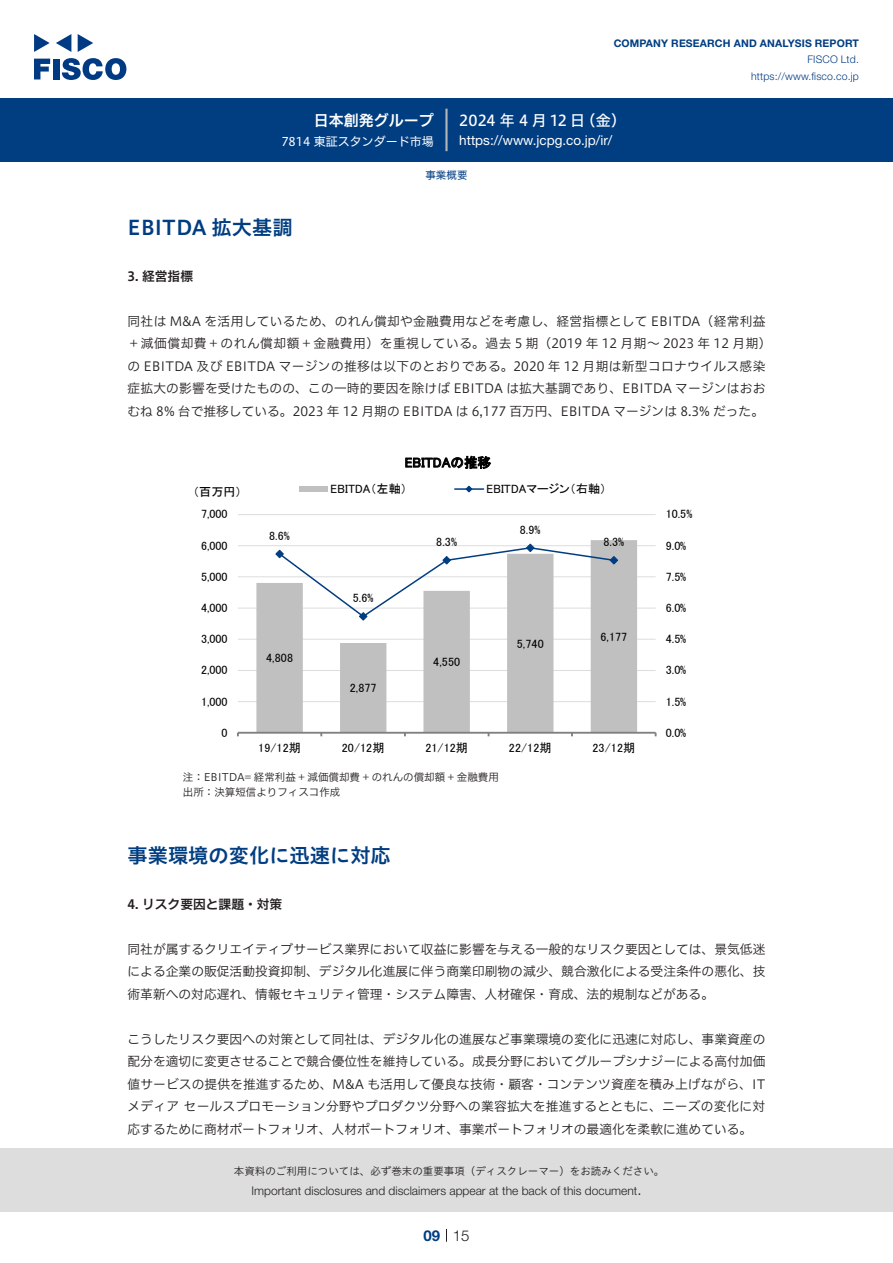
<style>
.page{position:relative;width:893px;height:1263px;background:#fff}
.page>*{position:absolute;margin:0;border:0;box-sizing:border-box;transform-origin:0 0}
.中タイトル{font:20.25px "Hiragino UD Sans Std W6";color:#003d81}
.t1{font:15px "Hiragino UD Sans F Std N W5";color:#fff}
.t2{font:15px "Hiragino UD Sans F Std N W6";color:#fff}
.t3{font:300 15px "Helvetica Neue LT Std";color:#231f20}
.t4{font:700 15px "Helvetica Neue LT Std";color:#003d81}
.t5{font:13.5px "Helvetica Neue LT Std";color:#fff}
.t6{font:13.5px "MS P Gothic";letter-spacing:.005em;color:#000}
.本文{font:12.75px/22.5px "Hiragino UD Sans F Std N W3";color:#231f20;text-align:justify}
.小タイトル{font:12.75px "Hiragino UD Sans F Std N W6";color:#231f20}
.t7{font:12px "MS P Gothic";letter-spacing:.005em;color:#000}
.t8{font:300 12px "Helvetica Neue LT Std";color:#231f20}
.t9{font:12px "Hiragino UD Sans F Std N W4";color:#fff}
.表組み基本スタイル{font:10.5px "Hiragino UD Sans F Std N W3";color:#231f20}
.t10{font:10.5px "Hiragino UD Sans Std W3";color:#231f20}
.t11{font:700 10.5px "Helvetica Neue LT Std";letter-spacing:.015em;color:#003d81}
.t12{font:300 10.5px/16.5px "Helvetica Neue LT Std";letter-spacing:.015em;color:#003d81;text-align:right}
.ヘッダー{font:10.5px "Hiragino UD Sans F Std N W4";color:#003d81}
</style>
<div class="page">
<div style="left:0;top:1148px;width:893px;height:64px;background:#ddd"></div>
<svg style="left:34px;top:59px;width:16px;height:20px"></svg>
<div style="left:53px;top:59px;width:6px;height:20px;background:#003a83"></div>
<svg style="left:62px;top:58px;width:64px;height:22px"></svg>
<svg style="left:34px;top:34px;width:16px;height:18px"></svg>
<svg style="left:78px;top:34px;width:15px;height:18px"></svg>
<svg style="left:56px;top:34px;width:15px;height:18px"></svg>
<div style="left:0;top:98px;width:893px;height:64px;background:#003d81"></div>
<hr style="left:445px;top:109px;width:3px;height:42px;background:#b5b5b6">
<svg style="left:446px;top:1229px;width:1px;height:13px"></svg>
<hr style="left:238px;top:701px;width:418px;height:1px;background:#ddd">
<hr style="left:238px;top:670px;width:418px;height:1px;background:#ddd">
<hr style="left:238px;top:639px;width:418px;height:1px;background:#ddd">
<hr style="left:238px;top:608px;width:418px;height:1px;background:#ddd">
<hr style="left:238px;top:576px;width:418px;height:1px;background:#ddd">
<hr style="left:238px;top:545px;width:418px;height:1px;background:#ddd">
<hr style="left:238px;top:514px;width:418px;height:1px;background:#ddd">
<svg style="left:256px;top:540px;width:381px;height:192px;fill:#c0c0c0"></svg>
<hr style="left:238px;top:732px;width:418px;height:2px;background:#808080">
<svg style="left:275px;top:543px;width:344px;height:78px"></svg>
<div style="left:299px;top:486px;width:29px;height:6px;background:#c0c0c0"></div>
<hr style="left:455px;top:488px;width:29px;height:2px;background:#003d81">
<svg style="left:465px;top:485px;width:8px;height:8px"></svg>
<p class="t2" style="left:314px;top:109px;width:122px">日本創発グループ</p>
<p class="t9" style="left:281px;top:132px;width:154px">7814 東証スタンダード市場</p>
<p class="t11" style="left:614px;top:37px;width:247px">COMPANY RESEARCH AND ANALYSIS REPORT</p>
<p class="t12" style="left:751px;top:51px;width:109px">FISCO Ltd. https://www.fisco.co j p.</p>
<p class="t1" style="left:580px;top:109px;width:47px">（金(</p>
<p class="t1" style="left:459px;top:109px;width:128px">2024 年 4 月 12 日</p>
<p class="t5" style="left:459px;top:132px;width:155px">https://www.jcpg. c o j p. /i r/</p>
<p class="ヘッダー" style="left:425px;top:167px;width:43px">事業概要</p>
<p class="中タイトル" style="left:128px;top:212px;width:167px">EBITDA 拡大基調</p>
<p class="小タイトル" style="left:128px;top:266px;width:67px">3. 経営指標</p>
<p class="本文" style="left:128px;top:309px;width:646px;text-align:left">同社は M&amp;A を活用しているため、のれん償却や金融費用などを考慮し、経営指標として EBITDA（経常利益＋減価償却費＋のれん償却額＋金融費用）を重視している。過去 5 期（2019 年 12 月期～ 2023 年 12 月期(の EBITDA 及び EBITDA マージンの推移は以下のとおりである。2020 年 12 月期は新型コロナウイルス感染症拡大の影響を受けたものの、この一時的要因を除けば EBITDA は拡大基調であり、EBITDA マージンはおおむね 8% 台で推移している。2023 年 12 月期の EBITDA は 6,177 百万円、EBITDA マージンは 8.3% だった。</p>
<p class="t7" style="left:193px;top:486px;width:50px">（百万円(</p>
<p class="t7" style="left:201px;top:508px;width:28px">7,000</p>
<p class="t7" style="left:201px;top:539px;width:28px">6,000</p>
<p class="t7" style="left:201px;top:570px;width:28px">5,000</p>
<p class="t7" style="left:201px;top:602px;width:28px">4,000</p>
<p class="t7" style="left:201px;top:633px;width:28px">3,000</p>
<p class="t7" style="left:201px;top:664px;width:28px">2,000</p>
<p class="t7" style="left:201px;top:695px;width:28px">1,000</p>
<p class="t7" style="left:221px;top:726px;width:8px">0</p>
<p class="t7" style="left:269px;top:530px;width:22px">8.6%</p>
<p class="t7" style="left:266px;top:652px;width:28px">4,808</p>
<p class="t7" style="left:258px;top:742px;width:44px">19/12期</p>
<p class="t6" style="left:405px;top:456px;width:88px">EBITDAの推移</p>
<p class="t7" style="left:486px;top:483px;width:121px">EBITDAマージン（右軸(</p>
<p class="t7" style="left:331px;top:483px;width:78px">EBITDA（左軸）</p>
<p class="t7" style="left:353px;top:592px;width:22px">5.6%</p>
<p class="t7" style="left:350px;top:682px;width:28px">2,877</p>
<p class="t7" style="left:342px;top:742px;width:44px">20/12期</p>
<p class="t7" style="left:436px;top:536px;width:22px">8.3%</p>
<p class="t7" style="left:433px;top:656px;width:28px">4,550</p>
<p class="t7" style="left:425px;top:742px;width:44px">21/12期</p>
<p class="t7" style="left:520px;top:523px;width:22px">8.9%</p>
<p class="t7" style="left:517px;top:637px;width:28px">5,740</p>
<p class="t7" style="left:509px;top:742px;width:44px">22/12期</p>
<p class="t7" style="left:603px;top:536px;width:22px">8.3%</p>
<p class="t7" style="left:600px;top:630px;width:28px">6,177</p>
<p class="t7" style="left:592px;top:742px;width:44px">23/12期</p>
<p class="表組み基本スタイル" style="left:183px;top:769px;width:318px">注：EBITDA= 経常利益 + 減価償却費 + のれんの償却額 + 金融費用</p>
<p class="表組み基本スタイル" style="left:183px;top:784px;width:159px">出所：決算短信よりフィスコ作成</p>
<p class="t7" style="left:666px;top:508px;width:28px">10.5%</p>
<p class="t7" style="left:666px;top:539px;width:22px">9.0%</p>
<p class="t7" style="left:666px;top:570px;width:22px">7.5%</p>
<p class="t7" style="left:666px;top:602px;width:22px">6.0%</p>
<p class="t7" style="left:666px;top:633px;width:22px">4.5%</p>
<p class="t7" style="left:666px;top:664px;width:22px">3.0%</p>
<p class="t7" style="left:666px;top:695px;width:22px">1.5%</p>
<p class="t7" style="left:666px;top:726px;width:22px">0.0%</p>
<p class="中タイトル" style="left:128px;top:840px;width:265px">事業環境の変化に迅速に対応</p>
<p class="小タイトル" style="left:128px;top:894px;width:156px">4. リスク要因と課題・対策</p>
<p class="本文" style="left:128px;top:937px;width:639px">同社が属するクリエイティブサービス業界において収益に影響を与える一般的なリスク要因としては、景気低迷による企業の販促活動投資抑制、デジタル化進展に伴う商業印刷物の減少、競合激化による受注条件の悪化、技術革新への対応遅れ、情報セキュリティ管理・システム障害、人材確保・育成、法的規制などがある。</p>
<p class="本文" style="left:128px;top:1027px;width:639px">こうしたリスク要因への対策として同社は、デジタル化の進展など事業環境の変化に迅速に対応し、事業資産の配分を適切に変更させることで競合優位性を維持している。成長分野においてグループシナジーによる高付加価値サービスの提供を推進するため、M&amp;A も活用して優良な技術・顧客・コンテンツ資産を積み上げながら、ITメディアセールスプロモーション分野やプロダクツ分野への業容拡大を推進するとともに、ニーズの変化に対応するために商材ポートフォリオ、人材ポートフォリオ、事業ポートフォリオの最適化を柔軟に進めている。</p>
<p class="t10" style="left:234px;top:1163px;width:432px">本資料のご利用については、必ず巻末の重要事項（ディスクレーマー）をお読みください。</p>
<p class="t3" style="left:637px;top:1180px;width:6px">.</p>
<p class="t8" style="left:251px;top:1183px;width:387px">Important disclosures and disclaimers appear at the back of this document</p>
<p class="t4" style="left:423px;top:1226px;width:18px">09</p>
<p class="t3" style="left:453px;top:1226px;width:18px">15</p>
</div>
